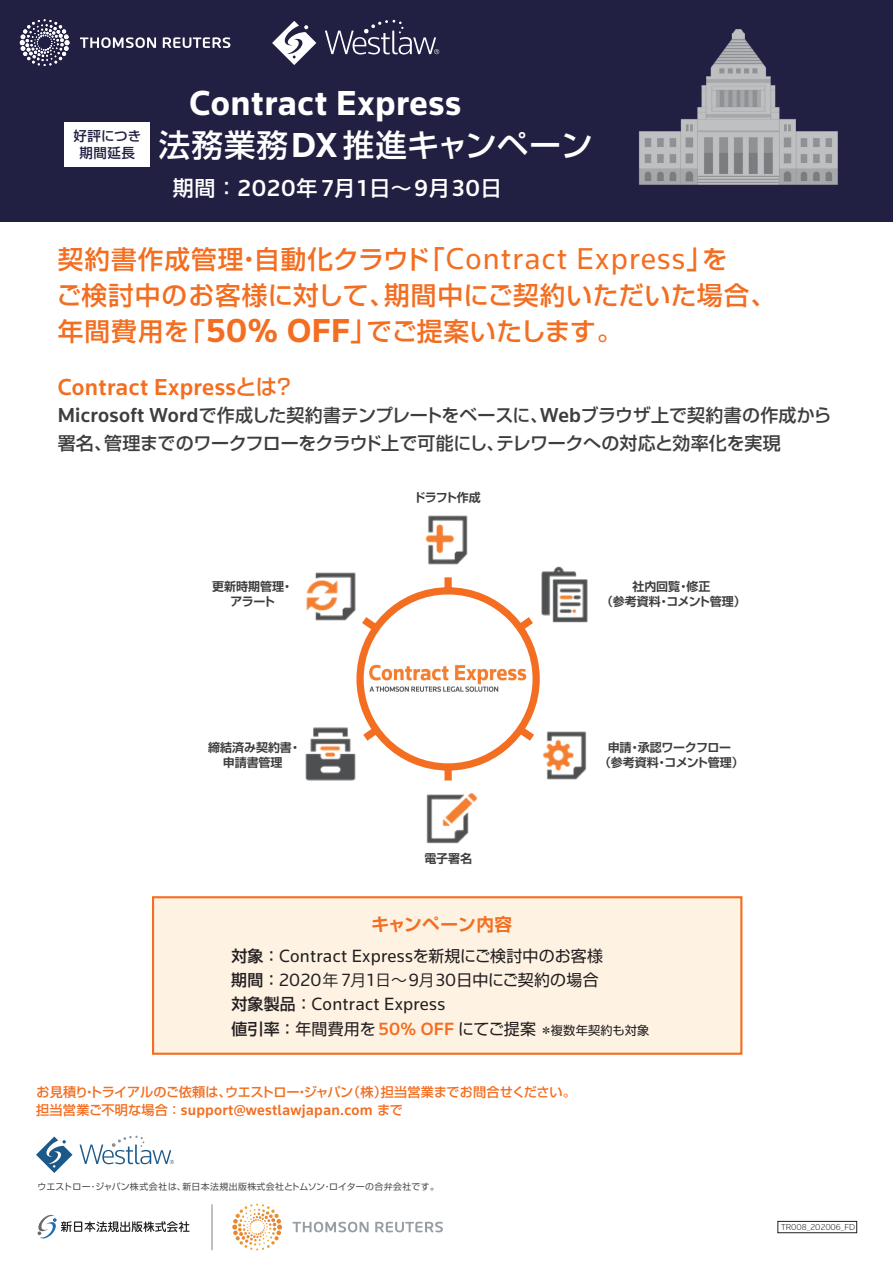
<style>
.page{position:relative;width:893px;height:1263px;background:#fff}
.page>*{position:absolute;margin:0;border:0;box-sizing:border-box;transform-origin:0 0}
.t1{font:700 36px "Knowledge";letter-spacing:.015em;color:#fff}
.t2{font:500 31.5px "Shin Go Pr 6 N";letter-spacing:.03em;color:#fff}
.t3{font:500 25.65px/36px "Shin Go Pr 6 N";letter-spacing:.025em;color:#f36e21}
.t4{font:500 24px "Knowledge";letter-spacing:.015em;color:#f36e21}
.t5{font:500 21px "Shin Go Pr 6 N";color:#fff}
.t6{font:18.45px/24.5px "Knowledge";letter-spacing:.015em;color:#231f20}
.t7{font:500 18px/27.6px "Shin Go Pr 6 N";letter-spacing:-.015em;color:#3e3e3f}
.t8{font:700 17.7px "Shin Go Pr 6 N De";letter-spacing:.03em;color:#f36e21}
.t9{font:15.9px "Shin Go Pr 6 N";color:#231f20}
.t10{font:500 15.3px "Knowledge";letter-spacing:.015em;color:#f36e21}
.t11{font:500 13.5px/16.5px "Shin Go Pr 6 N";letter-spacing:.035em;color:#212042;text-align:center}
.t12{font:500 13.2px "Shin Go Pr 6 N";letter-spacing:-.03em;color:#f36e21}
.t13{font:700 12px/15px "Shin Go Pr 6 N De";letter-spacing:-.005em;color:#3e3e3f;text-align:center}
.t14{font:700 12px/15px "Shin Go Pr 6 N De";letter-spacing:-.025em;color:#3e3e3f;text-align:center}
.t15{font:300 9px "Knowledge";letter-spacing:-.005em;color:#231f20}
.t16{font:8.85px "Shin Go Pr 6 N";letter-spacing:.035em;color:#4b4c4d}
.s1{font-family:"Knowledge";font-weight:700;font-size:36px}
.s2{font-family:"Knowledge";font-size:24px}
.s3{font-family:"Knowledge";font-weight:400;font-size:31.35px}
.s4{font-family:"Knowledge";font-weight:700;font-size:34.5px}
.s5{font-family:"Shin Go Pr 6 N";font-size:21.6px}
.s6{font-family:"Knowledge";font-size:21px}
.s7{font-family:"Shin Go Pr 6 N";font-weight:500;font-size:15.9px}
.s8{font-family:"Shin Go Pr 6 N";font-size:15.9px}
.s9{font-family:"Koz Go Pr 6 N";font-size:15.9px}
.s10{font-weight:500}
.s11{font-family:"Knowledge";font-weight:500;font-size:18.45px;color:#f36e21}
.s12{font-size:12.15px}
.s13{font-family:"Shin Go Pr 6 N";font-size:13.2px}
</style>
<div class="page">
<div style="left:0;top:0;width:893px;height:221px;background:#212042"></div>
<svg style="left:80px;top:37px;width:150px;height:11px"></svg>
<svg style="left:20px;top:19px;width:50px;height:47px"></svg>
<div style="left:356px;top:587px;width:184px;height:183px;border:7px solid #f36e21;border-radius:50%"></div>
<div style="left:444px;top:577px;width:8px;height:14px;background:#f36e21"></div>
<div style="left:444px;top:767px;width:8px;height:13px;background:#f36e21"></div>
<svg style="left:362px;top:612px;width:23px;height:26px"></svg>
<svg style="left:511px;top:720px;width:23px;height:26px"></svg>
<svg style="left:363px;top:720px;width:23px;height:27px"></svg>
<svg style="left:510px;top:611px;width:23px;height:27px"></svg>
<img style="left:425px;top:515px;width:43px;height:50px">
<img style="left:541px;top:567px;width:47px;height:55px">
<img style="left:542px;top:731px;width:45px;height:49px">
<img style="left:426px;top:792px;width:52px;height:52px">
<img style="left:305px;top:727px;width:51px;height:54px">
<img style="left:306px;top:572px;width:50px;height:49px">
<svg style="left:325px;top:20px;width:114px;height:34px"></svg>
<svg style="left:272px;top:21px;width:44px;height:44px"></svg>
<div style="left:152px;top:896px;width:590px;height:159px;background:#fef2e3;border:2px solid #f36e21"></div>
<svg style="left:292px;top:1222px;width:151px;height:10px"></svg>
<svg style="left:232px;top:1203px;width:50px;height:45px"></svg>
<svg style="left:37px;top:1214px;width:153px;height:25px"></svg>
<hr style="left:212px;top:1204px;width:1px;height:46px;background:#808285">
<svg style="left:80px;top:1136px;width:94px;height:28px"></svg>
<svg style="left:36px;top:1136px;width:37px;height:37px"></svg>
<div style="left:778px;top:1221px;width:79px;height:12px;border:1px solid #231f20"></div>
<img style="left:639px;top:29px;width:199px;height:156px">
<img style="left:364px;top:662px;width:168px;height:35px">
<div style="left:64px;top:123px;width:85px;height:44px;background:#fff"></div>
<p class="t11" style="left:73px;top:127px;width:69px">好評につき期間延長</p>
<h1 class="t1" style="left:189px;top:80px;width:273px">Contract Express</h1>
<h2 class="t2" style="left:159px;top:119px;width:435px">法務業務<span class="s1">DX</span> 推進キャンペーン</h2>
<p class="t5" style="left:173px;top:170px;width:330px">期間 ： <span class="s2">2020</span>年 <span class="s2">7</span>月<span class="s2">1</span>日～<span class="s2">9</span>月<span class="s2">30</span>日</p>
<h3 class="t3" style="left:56px;top:239px;width:721px">契約書作成管理・自動化クラウド「<span class="s3">Contract Express</span>」を<br>ご検討中のお客様に対して、期間中にご契約いただいた場合、年間費用を「<span class="s4">50% OFF</span>」でご提案いたします。</h3>
<h3 class="t4" style="left:58px;top:372px;width:239px">Contract Express<span class="s5">とは？</span></h3>
<p class="t7" style="left:58px;top:401px;width:775px"><span class="s6">Microsoft Word</span>で作成した契約書テンプレートをベースに、<span class="s6">Web</span>ブラウザ上で契約書の作成から署名、管理までのワークフローをクラウド上で可能にし、テレワークへの対応と効率化を実現</p>
<p class="t13" style="left:212px;top:578px;width:82px">更新時期管理・アラート</p>
<p class="t13" style="left:208px;top:739px;width:94px">締結済み契約書・申請書管理</p>
<p class="t13" style="left:413px;top:490px;width:69px">ドラフト作成</p>
<p class="t13" style="left:424px;top:850px;width:49px">電子署名</p>
<p class="t8" style="left:371px;top:909px;width:142px">キャンペーン内容</p>
<p class="t13" style="left:601px;top:578px;width:146px">社内回覧・修正<br>（参考資料・コメント管理）</p>
<p class="t14" style="left:599px;top:739px;width:146px">申請・承認ワークフロー<br>（参考資料・コメント管理）</p>
<p class="t6" style="left:231px;top:943px;width:373px"><span class="s7">対象 ：</span>Contract Express<span class="s8">を新規にご検討中のお客様</span><span class="s7">期間 ：</span>2020<span class="s9">年</span> 7<span class="s9">月</span>1<span class="s9">日～</span>9<span class="s9">月</span>30<span class="s8">日中にご契約の場合</span><span class="s7">対象製品 ：</span>Contract Express</p>
<p class="t9" style="left:231px;top:1016px;width:420px"><span class="s10">値引率 ：</span>年間費用を <span class="s11">50% OFF</span> にてご提案 <span class="s12">＊複数年契約も対象</span></p>
<p class="t12" style="left:36px;top:1081px;width:541px">お見積り・トライアルのご依頼は、ウエストロー・ジャパン（株）担当営業までお問合せください。</p>
<p class="t10" style="left:36px;top:1100px;width:368px"><span class="s13">担当営業ご不明な場合 ：</span>support@westlawjapan.com <span class="s13">まで</span></p>
<p class="t16" style="left:37px;top:1179px;width:403px">ウエストロー・ジャパン株式会社は、新日本法規出版株式会社とトムソン・ロイターの合弁会社です。</p>
<p class="t15" style="left:781px;top:1221px;width:75px">TR008_202006_FD</p>
</div>
